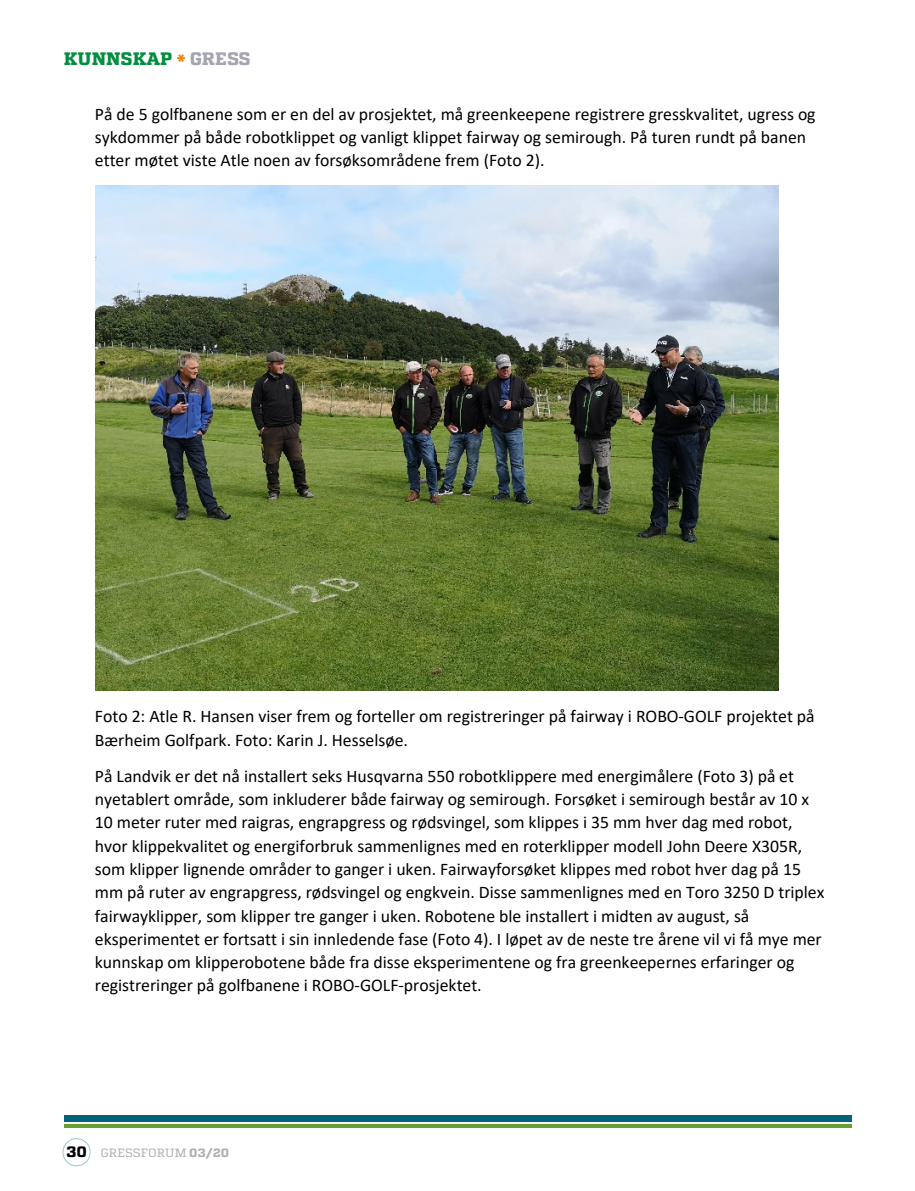
<style>
.page{position:relative;width:915px;height:1191px;background:#fff}
.page>*{position:absolute;margin:0;border:0;box-sizing:border-box;transform-origin:0 0}
.t1{font:700 18px "Atletico";color:#008e3f}
.t2{font:17.7px/23.2px "Calibri";color:#000}
.t3{font:12px "Atletico";letter-spacing:-.005em;color:#b3b2b2}
.s1{color:#ef7d00}
.s2{color:#a5a5b1}
.s3{font-weight:700;font-size:15px;color:#000}
.s4{font-weight:700}
</style>
<div class="page">
<div style="left:64px;top:1115px;width:786px;height:6px;background:#04627c"></div>
<hr style="left:64px;top:1124px;width:786px;height:3px;background:#689f31">
<img style="left:95px;top:186px;width:683px;height:504px">
<div style="left:63px;top:1138px;width:27px;height:28px;border:1px solid #99c9ce;border-radius:50%"></div>
<p class="t1" style="left:64px;top:47px;width:188px">KUNNSKAP <span class="s1">*</span> <span class="s2">GRESS</span></p>
<p class="t2" style="left:95px;top:102px;width:722px">På de 5 golfbanene som er en del av prosjektet, må greenkeepene registrere gresskvalitet, ugress og sykdommer på både robotklippet og vanligt klippet fairway og semirough. På turen rundt på banen etter møtet viste Atle noen av forsøksområdene frem (Foto 2).</p>
<p class="t2" style="left:95px;top:704px;width:721px">Foto 2: Atle R. Hansen viser frem og forteller om registreringer på fairway i ROBO-GOLF projektet på<br>Bærheim Golfpark. Foto: Karin J. Hesselsøe.</p>
<p class="t2" style="left:95px;top:763px;width:730px">På Landvik er det nå installert seks Husqvarna 550 robotklippere med energimålere (Foto 3) på et nyetablert område, som inkluderer både fairway og semirough. Forsøket i semirough består av 10 x 10 meter ruter med raigras, engrapgress og rødsvingel, som klippes i 35 mm hver dag med robot, hvor klippekvalitet og energiforbruk sammenlignes med en roterklipper modell John Deere X305R, som klipper lignende områder to ganger i uken. Fairwayforsøket klippes med robot hver dag på 15 mm på ruter av engrapgress, rødsvingel og engkvein. Disse sammenlignes med en Toro 3250 D triplex fairwayklipper, som klipper tre ganger i uken. Robotene ble installert i midten av august, så eksperimentet er fortsatt i sin innledende fase (Foto 4). I løpet av de neste tre årene vil vi få mye mer kunnskap om klipperobotene både fra disse eksperimentene og fra greenkeepernes erfaringer og registreringer på golfbanene i ROBO-GOLF-prosjektet.</p>
<p class="t3" style="left:66px;top:1146px;width:165px"><span class="s3">30</span> GRESSFORUM <span class="s4">03/20</span></p>
</div>
